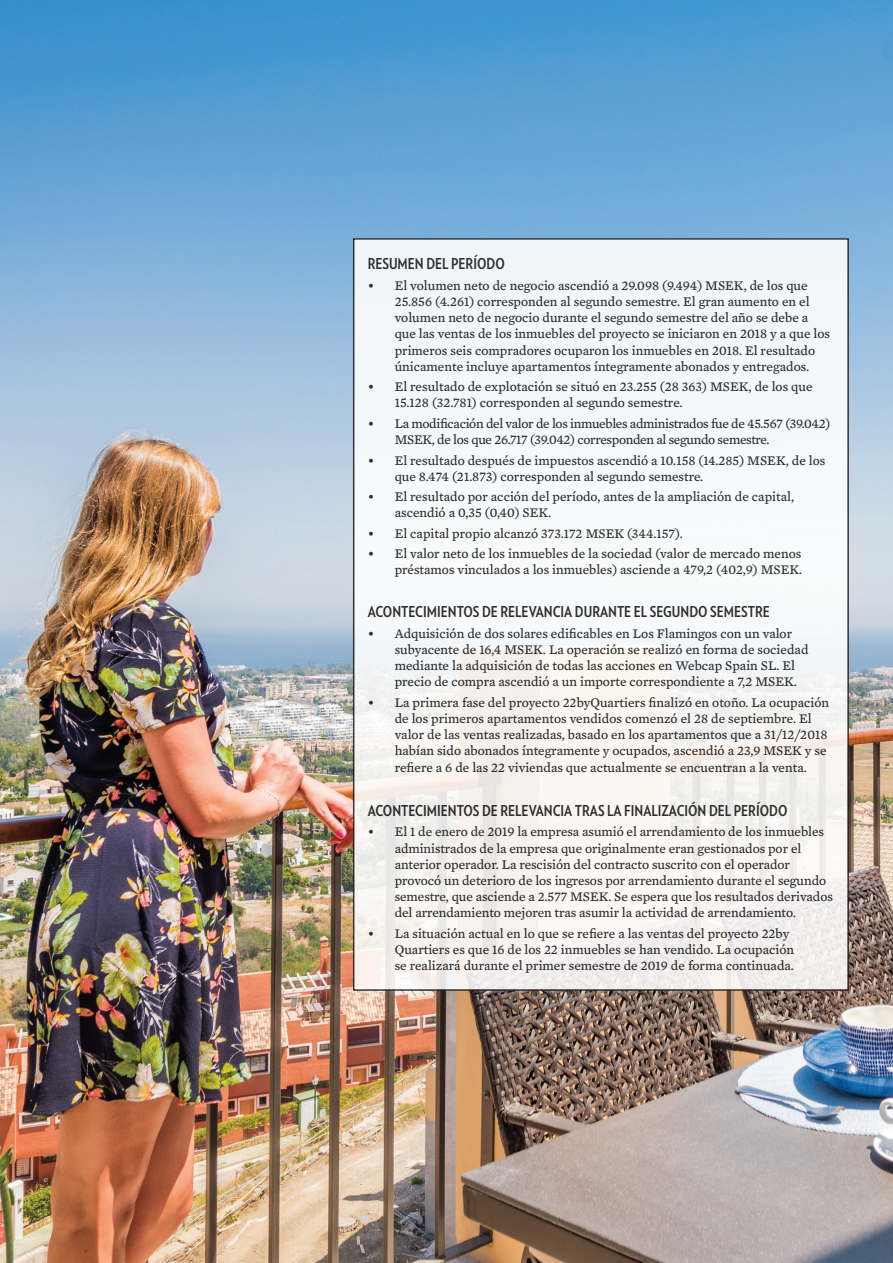
<style>
.page{position:relative;width:893px;height:1263px;background:#fff}
.page>*{position:absolute;margin:0;border:0;box-sizing:border-box;transform-origin:0 0}
.t1{font:700 15px "Verlag Condensed";color:#000}
.t2{font:13.5px/16.2px "Mercury Text G4";color:#000}
.t3{font:13.5px/16.2px "Mercury Text G4";letter-spacing:-.025em;color:#000}
</style>
<div class="page">
<img style="left:0;top:0;width:893px;height:1263px">
<div style="left:354px;top:239px;width:494px;height:751px;background:linear-gradient(to bottom,#f4faff,#f7f2ed)"></div>
<p class="t1" style="left:368px;top:253px;width:139px">RESUMEN DEL PERÍODO</p>
<p class="t2" style="left:395px;top:276px;width:437px;text-indent:-27px">• El volumen neto de negocio ascendió a 29.098 (9.494) MSEK, de los que 25.856 (4.261) corresponden al segundo semestre. El gran aumento en el volumen neto de negocio durante el segundo semestre del año se debe a que las ventas de los inmuebles del proyecto se iniciaron en 2018 y a que los primeros seis compradores ocuparon los inmuebles en 2018. El resultado únicamente incluye apartamentos íntegramente abonados y entregados.</p>
<p class="t2" style="left:395px;top:378px;width:419px;text-indent:-27px">• El resultado de explotación se situó en 23.255 (28 363) MSEK, de los que<br>15.128 (32.781) corresponden al segundo semestre.</p>
<p class="t3" style="left:395px;top:414px;width:437px;text-indent:-27px">• La modificación del valor de los inmuebles administrados fue de 45.567 (39.042)<br>MSEK, de los que 26.717 (39.042) corresponden al segundo semestre.</p>
<p class="t2" style="left:395px;top:451px;width:432px;text-indent:-27px">• El resultado después de impuestos ascendió a 10.158 (14.285) MSEK, de los que 8.474 (21.873) corresponden al segundo semestre.</p>
<p class="t2" style="left:395px;top:488px;width:401px;text-indent:-27px">• El resultado por acción del período, antes de la ampliación de capital, ascendió a 0,35 (0,40) SEK.</p>
<p class="t2" style="left:368px;top:524px;width:317px">• El capital propio alcanzó 373.172 MSEK (344.157).</p>
<p class="t2" style="left:368px;top:545px;width:436px;text-align:right">• El valor neto de los inmuebles de la sociedad (valor de mercado menos préstamos vinculados a los inmuebles) asciende a 479,2 (402,9) MSEK.</p>
<p class="t1" style="left:368px;top:601px;width:404px">ACONTECIMIENTOS DE RELEVANCIA DURANTE EL SEGUNDO SEMESTRE</p>
<p class="t2" style="left:395px;top:624px;width:415px;text-indent:-27px">• Adquisición de dos solares edificables en Los Flamingos con un valor subyacente de 16,4 MSEK. La operación se realizó en forma de sociedad mediante la adquisición de todas las acciones en Webcap Spain SL. El precio de compra ascendió a un importe correspondiente a 7,2 MSEK.</p>
<p class="t2" style="left:395px;top:693px;width:436px;text-indent:-27px">• La primera fase del proyecto 22byQuartiers finalizó en otoño. La ocupación de los primeros apartamentos vendidos comenzó el 28 de septiembre. El valor de las ventas realizadas, basado en los apartamentos que a 31/12/2018 habían sido abonados íntegramente y ocupados, ascendió a 23,9 MSEK y se refiere a 6 de las 22 viviendas que actualmente se encuentran a la venta.</p>
<p class="t1" style="left:368px;top:799px;width:421px">ACONTECIMIENTOS DE RELEVANCIA TRAS LA FINALIZACIÓN DEL PERÍODO</p>
<p class="t2" style="left:395px;top:823px;width:440px;text-indent:-27px">• El 1 de enero de 2019 la empresa asumió el arrendamiento de los inmuebles administrados de la empresa que originalmente eran gestionados por el anterior operador. La rescisión del contracto suscrito con el operador provocó un deterioro de los ingresos por arrendamiento durante el segundo semestre, que asciende a 2.577 MSEK. Se espera que los resultados derivados del arrendamiento mejoren tras asumir la actividad de arrendamiento.</p>
<p class="t2" style="left:395px;top:924px;width:401px;text-indent:-27px">• La situación actual en lo que se refiere a las ventas del proyecto 22by<br>Quartiers es que 16 de los 22 inmuebles se han vendido. La ocupación se realizará durante el primer semestre de 2019 de forma continuada.</p>
</div>
